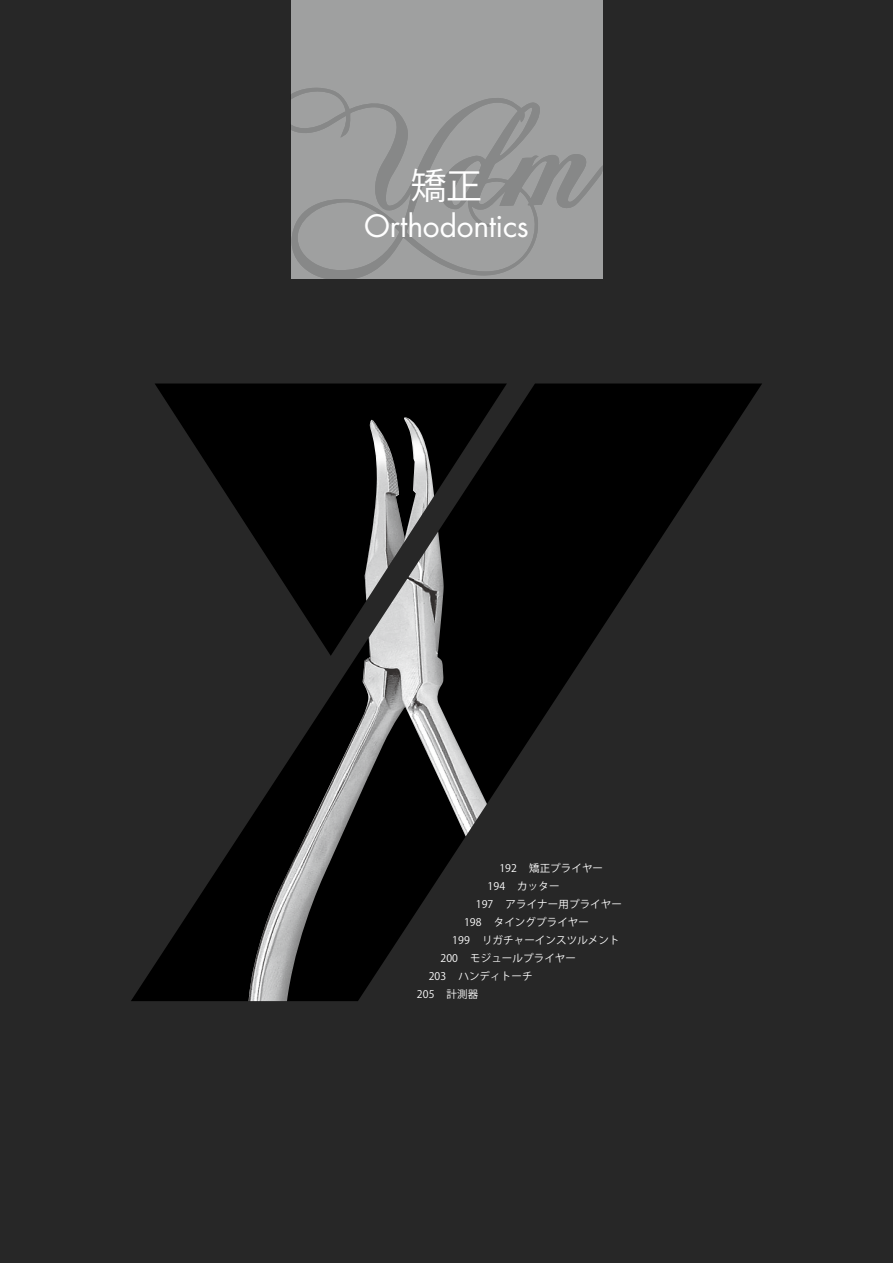
<style>
.page{position:relative;width:893px;height:1263px;background:#272727}
.page>*{position:absolute;margin:0;border:0;box-sizing:border-box;transform-origin:0 0}
.t1{font:36px "Koz Go Pro";color:#fff}
.t2{font:30px "Futura Std";letter-spacing:-.01em;color:#fff}
.t3{font:10.5px "Koz Go Pro";letter-spacing:.01em;color:#fff}
</style>
<div class="page">
<div style="left:291px;top:0;width:311px;height:278px;background:#9fa0a0"></div>
<svg style="left:131px;top:383px;width:631px;height:618px"></svg>
<img style="left:249px;top:416px;width:238px;height:585px">
<svg style="left:291px;top:88px;width:311px;height:190px"></svg>
<h1 class="t1" style="left:411px;top:163px;width:73px">矯正</h1>
<h2 class="t2" style="left:364px;top:206px;width:166px">Orthodontics</h2>
<p class="t3" style="left:499px;top:861px;width:105px">192 矯正プライヤー</p>
<p class="t3" style="left:488px;top:879px;width:74px">194 カッター</p>
<p class="t3" style="left:476px;top:897px;width:148px">197 アライナー用プライヤー</p>
<p class="t3" style="left:464px;top:915px;width:126px">198 タイングプライヤー</p>
<p class="t3" style="left:452px;top:933px;width:169px">199 リガチャーインスツルメント</p>
<p class="t3" style="left:440px;top:951px;width:137px">200 モジュールプライヤー</p>
<p class="t3" style="left:429px;top:969px;width:105px">203 ハンディトーチ</p>
<p class="t3" style="left:417px;top:987px;width:63px">205 計測器</p>
</div>
